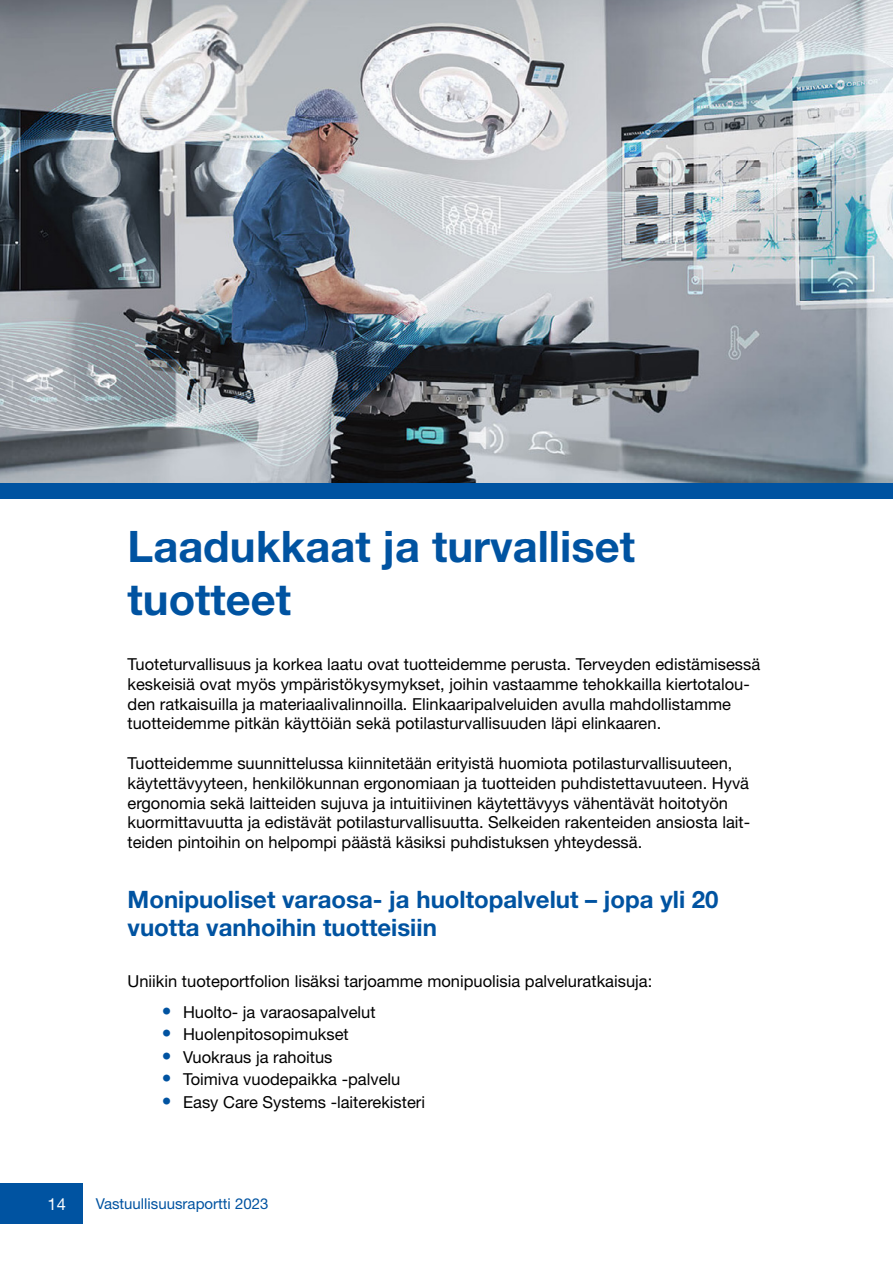
<style>
.page{position:relative;width:893px;height:1263px;background:#fff}
.page>*{position:absolute;margin:0;border:0;box-sizing:border-box;transform-origin:0 0}
.Otsikko__H2{font:700 43.5px/52.2px "Helvetica Neue LT Std";color:#0053a1}
.Alaotsikko__h3{font:700 24px/28.8px "Helvetica Neue LT Std";color:#0053a1}
.Leipis{font:16.5px/19.8px "Helvetica Neue LT Std";color:#000}
.t1{font:16.5px "Helvetica Neue LT Std";color:#fff}
.t2{font:15px "Helvetica Neue LT Std";color:#0053a1}
.s1{font-weight:800;font-size:19.5px;color:#0053a1}
</style>
<div class="page">
<div style="left:0;top:1183px;width:83px;height:41px;background:#0053a1"></div>
<img style="left:0;top:0;width:893px;height:483px">
<div style="left:0;top:483px;width:893px;height:15px;background:#0053a1"></div>
<h2 class="Otsikko__H2" style="left:128px;top:520px;width:509px">Laadukkaat ja turvalliset tuotteet</h2>
<p class="Leipis" style="left:128px;top:654px;width:634px">Tuoteturvallisuus ja korkea laatu ovat tuotteidemme perusta. Terveyden edistämisessä keskeisiä ovat myös ympäristökysymykset, joihin vastaamme tehokkailla kiertotalou&shy;den ratkaisuilla ja materiaalivalinnoilla. Elinkaaripalveluiden avulla mahdollistamme tuotteidemme pitkän käyttöiän sekä potilasturvallisuuden läpi elinkaaren.</p>
<p class="Leipis" style="left:128px;top:753px;width:624px">Tuotteidemme suunnittelussa kiinnitetään erityistä huomiota potilasturvallisuuteen, käytettävyyteen, henkilökunnan ergonomiaan ja tuotteiden puhdistettavuuteen. Hyvä ergonomia sekä laitteiden sujuva ja intuitiivinen käytettävyys vähentävät hoitotyön kuormittavuutta ja edistävät potilasturvallisuutta. Selkeiden rakenteiden ansiosta lait&shy;teiden pintoihin on helpompi päästä käsiksi puhdistuksen yhteydessä.</p>
<h3 class="Alaotsikko__h3" style="left:128px;top:884px;width:593px">Monipuoliset varaosa- ja huoltopalvelut – jopa yli 20 vuotta vanhoihin tuotteisiin</h3>
<p class="Leipis" style="left:128px;top:971px;width:526px">Uniikin tuoteportfolion lisäksi tarjoamme monipuolisia palveluratkaisuja:</p>
<p class="Leipis" style="left:162px;top:1002px;width:215px"><span class="s1">•</span> Huolto- ja varaosapalvelut</p>
<p class="Leipis" style="left:162px;top:1024px;width:188px"><span class="s1">•</span> Huolenpitosopimukset</p>
<p class="Leipis" style="left:162px;top:1047px;width:172px"><span class="s1">•</span> Vuokraus ja rahoitus</p>
<p class="Leipis" style="left:162px;top:1069px;width:240px"><span class="s1">•</span> Toimiva vuodepaikka -palvelu</p>
<p class="Leipis" style="left:162px;top:1092px;width:265px"><span class="s1">•</span> Easy Care Systems -laiterekisteri</p>
<p class="t1" style="left:48px;top:1194px;width:20px">14</p>
<p class="t2" style="left:96px;top:1195px;width:174px">Vastuullisuusraportti 2023</p>
</div>
